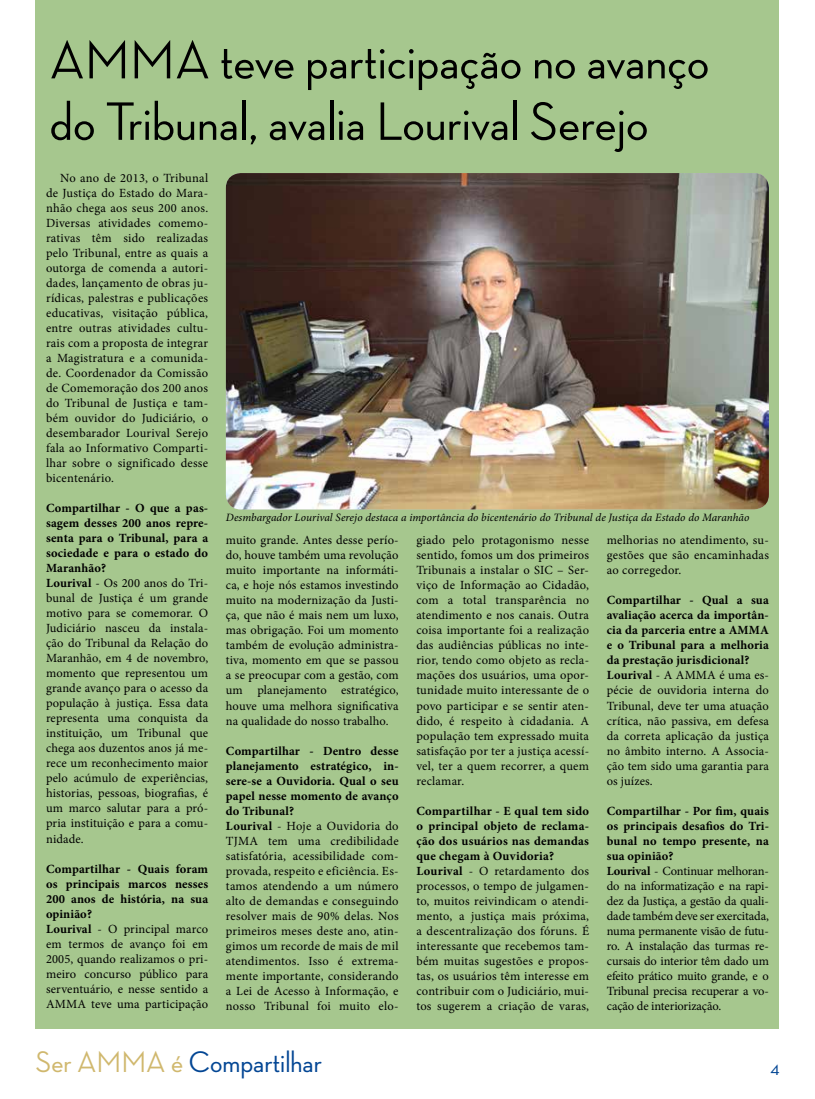
<style>
.page{position:relative;width:815px;height:1099px;background:#fff}
.page>*{position:absolute;margin:0;border:0;box-sizing:border-box;transform-origin:0 0}
.t1{font:500 55px/61.4px "Neutra Disp";color:#000}
.t2{font:500 30.25px "Neutra Disp";color:#034694}
.t3{font:500 20px "Neutra Disp";color:#034694}
.t4{font:12.5px/15px "Minion Pro";letter-spacing:.01em;color:#000}
.t5{font:12.5px/15px "Minion Pro";letter-spacing:-.01em;color:#000}
.t6{font:italic 11.25px "Minion Pro";letter-spacing:.005em;color:#000}
.s1{font-weight:700}
.s2{color:#d0b86e}
</style>
<div class="page">
<div style="left:35px;top:0;width:744px;height:1028px;background:#a6c78e"></div>
<img style="left:226px;top:173px;width:543px;height:336px">
<h1 class="t1" style="left:50px;top:29px;width:76px">Amma</h1>
<h1 class="t1" style="left:50px;top:29px;width:661px;text-indent:170px">teve participação no avanço do Tribunal, avalia Lourival Serejo</h1>
<p class="t4" style="left:46px;top:171px;width:164px;text-align:justify;text-indent:14px">No ano de 2013, o Tribunal de Justiça do Estado do Mara&shy;nhão chega aos seus 200 anos.<br>Diversas atividades comemo&shy;rativas têm sido realizadas pelo Tribunal, entre as quais a outorga de comenda a autori&shy;dades, lançamento de obras ju&shy;rídicas, palestras e publicações educativas, visitação pública, entre outras atividades cultu&shy;rais com a proposta de integrar a Magistratura e a comunida&shy;de. Coordenador da Comissão de Comemoração dos 200 anos do Tribunal de Justiça e tam&shy;bém ouvidor do Judiciário, o desembarador Lourival Serejo fala ao Informativo Comparti&shy;lhar sobre o significado desse bicentenário.</p>
<p class="t4" style="left:46px;top:501px;width:164px"><span class="s1">Compartilhar - O que a pas&shy;sagem desses 200 anos repre&shy;senta para o Tribunal, para a sociedade e para o estado do<br>Maranhão?<br>Lourival</span> - Os 200 anos do Tri&shy;bunal de Justiça é um grande motivo para se comemorar. O<br>Judiciário nasceu da instala&shy;ção do Tribunal da Relação do<br>Maranhão, em 4 de novembro, momento que representou um grande avanço para o acesso da população à justiça. Essa data representa uma conquista da instituição, um Tribunal que chega aos duzentos anos já me&shy;rece um reconhecimento maior pelo acúmulo de experiências, historias, pessoas, biografias, é um marco salutar para a pró&shy;pria instituição e para a comu&shy;nidade.</p>
<p class="t4" style="left:46px;top:861px;width:164px"><span class="s1">Compartilhar - Quais foram os principais marcos nesses<br>200 anos de história, na sua opinião?<br>Lourival</span> - O principal marco em termos de avanço foi em<br>2005, quando realizamos o pri&shy;meiro concurso público para serventuário, e nesse sentido a<br>AMMA teve uma participação</p>
<p class="t6" style="left:226px;top:510px;width:525px">Desmbargador Lourival Serejo destaca a importância do bicentenário do Tribunal de Justiça da Estado do Maranhão</p>
<p class="t4" style="left:226px;top:533px;width:174px;text-align:justify">muito grande. Antes desse perío&shy;do, houve também uma revolução muito importante na informáti&shy;ca, e hoje nós estamos investindo muito na modernização da Justi&shy;ça, que não é mais nem um luxo, mas obrigação. Foi um momento também de evolução administra&shy;tiva, momento em que se passou a se preocupar com a gestão, com um planejamento estratégico, houve uma melhora significativa na qualidade do nosso trabalho.</p>
<p class="t4" style="left:226px;top:743px;width:174px"><span class="s1">Compartilhar - Dentro desse planejamento estratégico, in&shy;sere-se a Ouvidoria. Qual o seu papel nesse momento de avanço do Tribunal?<br>Lourival</span> - Hoje a Ouvidoria do<br>TJMA tem uma credibilidade satisfatória, acessibilidade com&shy;provada, respeito e eficiência. Es&shy;tamos atendendo a um número alto de demandas e conseguindo resolver mais de 90% delas. Nos primeiros meses deste ano, atin&shy;gimos um recorde de mais de mil atendimentos. Isso é extrema&shy;mente importante, considerando a Lei de Acesso à Informação, e nosso Tribunal foi muito elo-</p>
<p class="t4" style="left:416px;top:533px;width:174px;text-align:justify">giado pelo protagonismo nesse sentido, fomos um dos primeiros Tribunais a instalar o SIC – Ser&shy;viço de Informação ao Cidadão, com a total transparência no atendimento e nos canais. Outra coisa importante foi a realização das audiências públicas no inte&shy;rior, tendo como objeto as recla&shy;mações dos usuários, uma opor&shy;tunidade muito interessante de o povo participar e se sentir aten&shy;dido, é respeito à cidadania. A população tem expressado muita satisfação por ter a justiça acessí&shy;vel, ter a quem recorrer, a quem reclamar.</p>
<p class="t4" style="left:416px;top:803px;width:174px"><span class="s1">Compartilhar - E qual tem sido o principal objeto de reclama&shy;ção dos usuários nas demandas que chegam à Ouvidoria?<br>Lourival</span> - O retardamento dos processos, o tempo de julgamen&shy;to, muitos reivindicam o atendi&shy;mento, a justiça mais próxima, a descentralização dos fóruns. É interessante que recebemos tam&shy;bém muitas sugestões e propos&shy;tas, os usuários têm interesse em contribuir com o Judiciário, mui&shy;tos sugerem a criação de varas,</p>
<p class="t4" style="left:607px;top:533px;width:164px;text-align:justify">melhorias no atendimento, su&shy;gestões que são encaminhadas ao corregedor.</p>
<p class="t4" style="left:607px;top:593px;width:164px"><span class="s1">Compartilhar - Qual a sua avaliação acerca da importân&shy;cia da parceria entre a AMMA e o Tribunal para a melhoria da prestação jurisdicional?<br>Lourival</span> - A AMMA é uma es&shy;pécie de ouvidoria interna do<br>Tribunal, deve ter uma atuação crítica, não passiva, em defesa da correta aplicação da justiça no âmbito interno. A Associa&shy;ção tem sido uma garantia para os juízes.</p>
<p class="t5" style="left:607px;top:803px;width:164px"><span class="s1">Compartilhar - Por fim, quais os principais desafios do Tri&shy;bunal no tempo presente, na sua opinião?<br>Lourival</span> - Continuar melhoran&shy;do na informatização e na rapi&shy;dez da Justiça, a gestão da quali&shy;dade também deve ser exercitada, numa permanente visão de futu&shy;ro. A instalação das turmas re&shy;cursais do interior têm dado um efeito prático muito grande, e o<br>Tribunal precisa recuperar a vo&shy;cação de interiorização.</p>
<h2 class="t2" style="left:35px;top:1045px;width:288px"><span class="s2">Ser AMMA é</span> Compartilhar</h2>
<h3 class="t3" style="left:770px;top:1057px;width:11px">4</h3>
</div>
